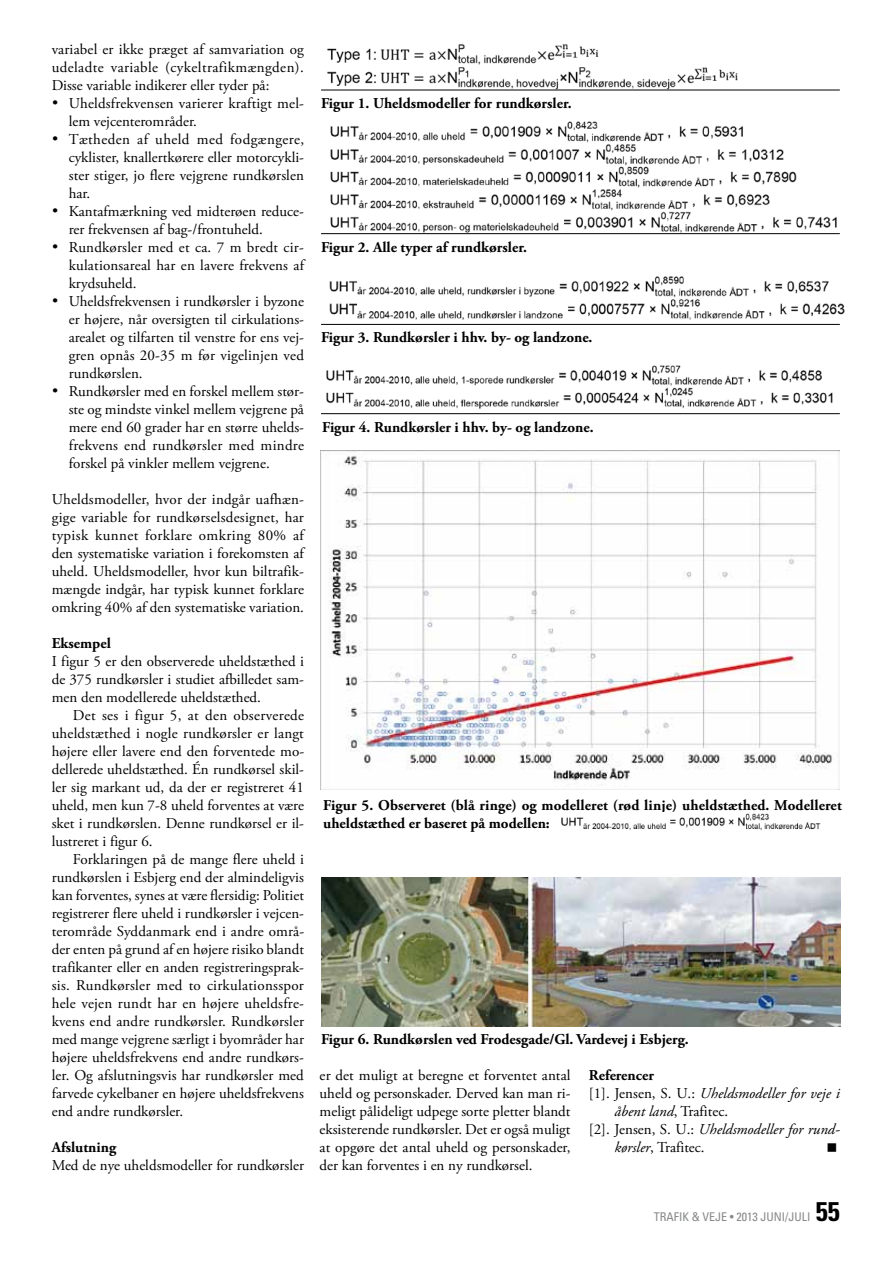
<style>
.page{position:relative;width:893px;height:1263px;background:#fff}
.page>*{position:absolute;margin:0;border:0;box-sizing:border-box;transform-origin:0 0}
.t1{font:700 condensed 27px "Univers";color:#000}
.t2{font:15px/18px "Adobe Garamond Pro";color:#000;text-align:justify}
.t3{font:700 15px/18px "Adobe Garamond Pro";color:#000}
.t4{font:italic 15px "Adobe Garamond Pro";color:#000}
.t5{font:condensed 12px "Univers";color:#87888a}
.s1{font-style:normal}
.s2{font-style:italic}
</style>
<div class="page">
<img style="left:321px;top:44px;width:431px;height:46px">
<img style="left:321px;top:121px;width:519px;height:114px">
<img style="left:321px;top:276px;width:524px;height:48px">
<img style="left:326px;top:365px;width:507px;height:44px">
<img style="left:561px;top:813px;width:260px;height:18px">
<img style="left:320px;top:450px;width:520px;height:340px">
<img style="left:321px;top:878px;width:520px;height:148px">
<hr style="left:321px;top:90px;width:519px;height:1px;background:#000">
<hr style="left:321px;top:324px;width:519px;height:1px;background:#000">
<hr style="left:321px;top:233px;width:519px;height:1px;background:#000">
<hr style="left:321px;top:413px;width:519px;height:1px;background:#000">
<p class="t2" style="left:52px;top:41px;width:254px">variabel er ikke præget af samvariation og udeladte variable (cykeltrafikmængden).<br>Disse variable indikerer eller tyder på:</p>
<p class="t2" style="left:69px;top:95px;width:237px;text-indent:-17px">• Uheldsfrekvensen varierer kraftigt mel&shy;lem vejcenterområder.</p>
<p class="t2" style="left:69px;top:131px;width:237px;text-indent:-17px">• Tætheden af uheld med fodgængere, cyklister, knallertkørere eller motorcykli&shy;ster stiger, jo flere vejgrene rundkørslen har.</p>
<p class="t2" style="left:69px;top:203px;width:237px;text-indent:-17px">• Kantafmærkning ved midterøen reduce&shy;rer frekvensen af bag-/frontuheld.</p>
<p class="t2" style="left:69px;top:239px;width:237px;text-indent:-17px">• Rundkørsler med et ca. 7 m bredt cir&shy;kulationsareal har en lavere frekvens af krydsuheld.</p>
<p class="t2" style="left:69px;top:293px;width:237px;text-indent:-17px">• Uheldsfrekvensen i rundkørsler i byzone er højere, når oversigten til cirkulations&shy;arealet og tilfarten til venstre for ens vej&shy;gren opnås 20-35 m før vigelinjen ved rundkørslen.</p>
<p class="t2" style="left:69px;top:383px;width:237px;text-indent:-17px">• Rundkørsler med en forskel mellem stør&shy;ste og mindste vinkel mellem vejgrene på mere end 60 grader har en større uhelds&shy;frekvens end rundkørsler med mindre forskel på vinkler mellem vejgrene.</p>
<p class="t2" style="left:52px;top:491px;width:254px">Uheldsmodeller, hvor der indgår uafhæn&shy;gige variable for rundkørselsdesignet, har typisk kunnet forklare omkring 80% af den systematiske variation i forekomsten af uheld. Uheldsmodeller, hvor kun biltrafik&shy;mængde indgår, har typisk kunnet forklare omkring 40% af den systematiske variation.</p>
<p class="t3" style="left:52px;top:635px;width:61px">Eksempel</p>
<p class="t2" style="left:52px;top:653px;width:254px">I figur 5 er den observerede uheldstæthed i de 375 rundkørsler i studiet afbilledet sam&shy;men den modellerede uheldstæthed.</p>
<p class="t2" style="left:52px;top:707px;width:254px;text-indent:21px">Det ses i figur 5, at den observerede uheldstæthed i nogle rundkørsler er langt højere eller lavere end den forventede mo&shy;dellerede uheldstæthed. Én rundkørsel skil&shy;ler sig markant ud, da der er registreret 41 uheld, men kun 7-8 uheld forventes at være sket i rundkørslen. Denne rundkørsel er il&shy;lustreret i figur 6.</p>
<p class="t2" style="left:52px;top:851px;width:254px;text-indent:21px">Forklaringen på de mange flere uheld i rundkørslen i Esbjerg end der almindeligvis kan forventes, synes at være flersidig: Politiet registrerer flere uheld i rundkørsler i vejcen&shy;terområde Syddanmark end i andre områ&shy;der enten på grund af en højere risiko blandt trafikanter eller en anden registreringsprak&shy;sis. Rundkørsler med to cirkulationsspor hele vejen rundt har en højere uheldsfre&shy;kvens end andre rundkørsler. Rundkørsler med mange vejgrene særligt i byområder har højere uheldsfrekvens end andre rundkørs&shy;ler. Og afslutningsvis har rundkørsler med farvede cykelbaner en højere uheldsfrekvens end andre rundkørsler.</p>
<p class="t3" style="left:52px;top:1139px;width:66px">Afslutning</p>
<p class="t2" style="left:52px;top:1157px;width:254px">Med de nye uheldsmodeller for rundkørsler</p>
<p class="t3" style="left:321px;top:95px;width:252px">Figur 1. Uheldsmodeller for rundkørsler.</p>
<p class="t3" style="left:321px;top:239px;width:207px">Figur 2. Alle typer af rundkørsler.</p>
<p class="t3" style="left:321px;top:329px;width:273px">Figur 3. Rundkørsler i hhv. by- og landzone.</p>
<p class="t3" style="left:322px;top:419px;width:273px">Figur 4. Rundkørsler i hhv. by- og landzone.</p>
<p class="t3" style="left:323px;top:797px;width:520px">Figur 5. Observeret (blå ringe) og modelleret (rød linje) uheldstæthed. Modelleret uheldstæthed er baseret på modellen:</p>
<p class="t3" style="left:321px;top:1031px;width:369px">Figur 6. Rundkørslen ved Frodesgade/Gl. Vardevej i Esbjerg.</p>
<p class="t2" style="left:320px;top:1067px;width:252px">er det muligt at beregne et forventet antal uheld og personskader. Derved kan man ri&shy;meligt pålideligt udpege sorte pletter blandt eksisterende rundkørsler. Det er også muligt at opgøre det antal uheld og personskader, der kan forventes i en ny rundkørsel.</p>
<p class="t3" style="left:589px;top:1067px;width:66px">Referencer</p>
<p class="t4" style="left:589px;top:1084px;width:252px"><span class="s1">[1]. Jensen, S. U.:</span> Uheldsmodeller for veje i</p>
<p class="t2" style="left:614px;top:1103px;width:115px"><span class="s2">åbent land</span>, Trafitec.</p>
<p class="t4" style="left:589px;top:1120px;width:252px"><span class="s1">[2]. Jensen, S. U.:</span> Uheldsmodeller for rund-</p>
<p class="t2" style="left:614px;top:1139px;width:92px"><span class="s2">kørsler</span>, Trafitec.</p>
<p class="t5" style="left:654px;top:1209px;width:158px">TRAFIK &amp; VEJE • 2013 JUNI/JULI</p>
<h1 class="t1" style="left:816px;top:1194px;width:25px">55</h1>
</div>
